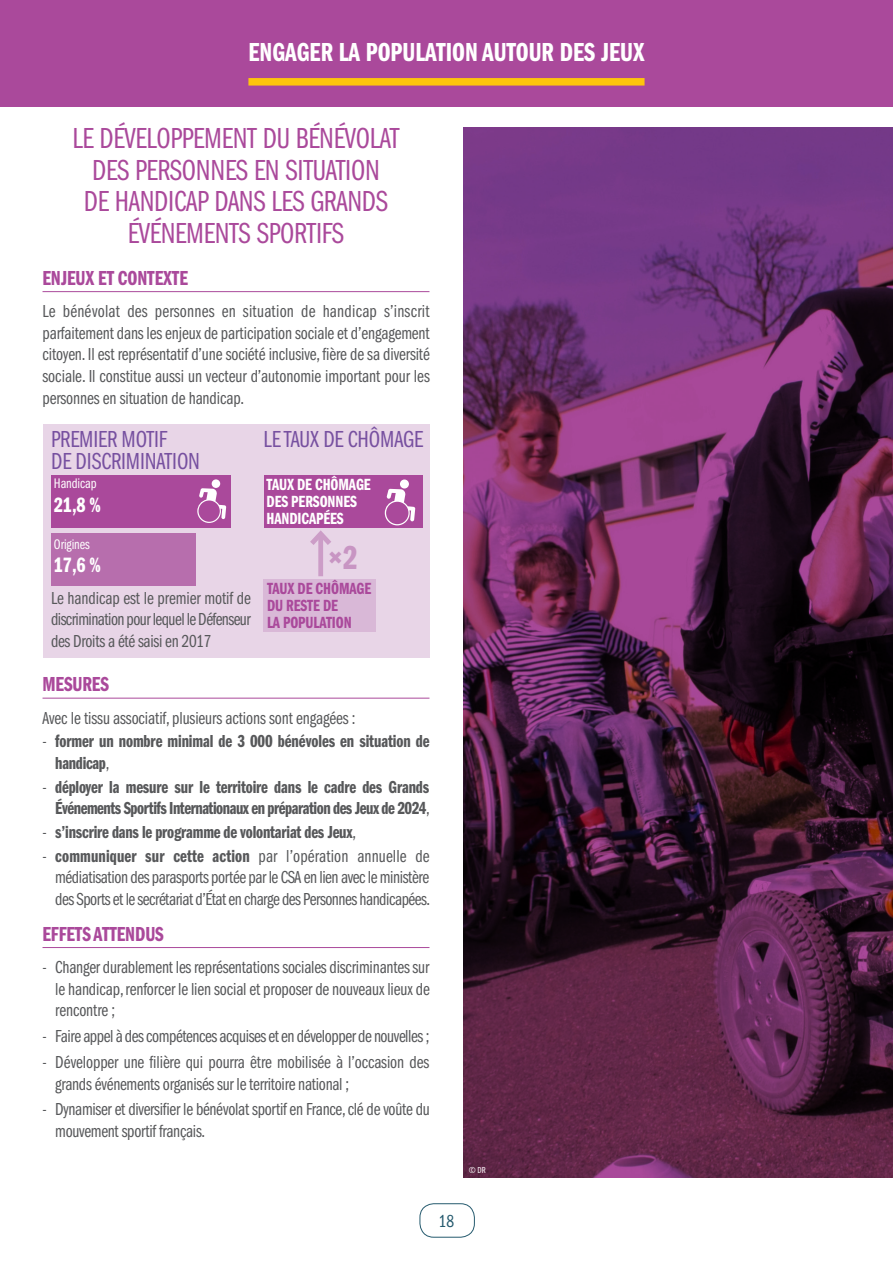
<style>
.page{position:relative;width:893px;height:1263px;background:#fff}
.page>*{position:absolute;margin:0;border:0;box-sizing:border-box;transform-origin:0 0}
.t1{font:34.5px "ITC Franklin Gothic Std Dm Cp";color:#c895c3}
.t2{font:30px/31.5px "ITC Franklin Gothic Std Bk Cp";letter-spacing:-.01em;color:#aa499b;text-align:center}
.t3{font:27px "ITC Franklin Gothic Std Dm Cp";color:#fff}
.t4{font:24px/22.5px "ITC Franklin Gothic Std Bk Cp";letter-spacing:-.005em;color:#7750a0}
.t5{font:21.6px "ITC Franklin Gothic Std Dm Cp";color:#fff}
.t6{font:21px "ITC Franklin Gothic Std Dm Cp";letter-spacing:-.005em;color:#aa499b}
.t7{font:18px/21.6px "ITC Franklin Gothic Std Bk Cp";letter-spacing:-.015em;color:#57585a;text-align:justify}
.t8{font:18px/21.6px "ITC Franklin Gothic Std Dm Cp";letter-spacing:-.01em;color:#57585a}
.t9{font:18px "ITC Franklin Gothic Std Bk Cp";color:#255a6e}
.t10{font:16.8px/16.8px "ITC Franklin Gothic Std Dm Cp";letter-spacing:-.005em;color:#fff}
.t11{font:16.8px/16.8px "ITC Franklin Gothic Std Dm Cp";letter-spacing:-.005em;color:#aa499b}
.t12{font:14.4px "ITC Franklin Gothic Std Bk Cp";letter-spacing:-.005em;color:#fff}
.t13{font:9px "ITC Franklin Gothic Std Bk Cp";color:#fff}
.s1{font-family:"ITC Franklin Gothic Std Bk Cp"}
.s2{font-family:"ITC Franklin Gothic Std Dm Cp"}
</style>
<div class="page">
<div style="left:0;top:0;width:893px;height:106px;background:#aa499b"></div>
<div style="left:248px;top:78px;width:396px;height:8px;background:#fec50d"></div>
<hr style="left:43px;top:291px;width:386px;height:1px;background:#aa499b">
<hr style="left:43px;top:698px;width:386px;height:1px;background:#aa499b">
<hr style="left:43px;top:947px;width:386px;height:1px;background:#aa499b">
<div style="left:43px;top:424px;width:386px;height:234px;background:#e8d5e7"></div>
<div style="left:51px;top:533px;width:145px;height:53px;background:#b76ead"></div>
<div style="left:51px;top:475px;width:179px;height:52px;background:#aa499b"></div>
<div style="left:212px;top:479px;width:8px;height:9px;background:#fff;border-radius:50%"></div>
<svg style="left:197px;top:488px;width:29px;height:35px"></svg>
<div style="left:264px;top:579px;width:112px;height:52px;background:#d9b8d7"></div>
<div style="left:264px;top:475px;width:158px;height:52px;background:#aa499b"></div>
<div style="left:400px;top:479px;width:9px;height:9px;background:#fff;border-radius:50%"></div>
<svg style="left:385px;top:489px;width:30px;height:36px"></svg>
<div style="left:318px;top:534px;width:5px;height:42px;background:#cc9dc7"></div>
<svg style="left:305px;top:527px;width:31px;height:23px"></svg>
<img style="left:463px;top:128px;width:430px;height:1050px">
<div style="left:420px;top:1203px;width:55px;height:34px;border:1px solid #255a6e;border-radius:14px"></div>
<h3 class="t3" style="left:248px;top:37px;width:398px">ENGAGER LA POPULATION AUTOUR DES JEUX</h3>
<h2 class="t2" style="left:73px;top:123px;width:328px">LE DÉVELOPPEMENT DU BÉNÉVOLAT<br>DES PERSONNES EN SITUATION<br>DE HANDICAP DANS LES GRANDS<br>ÉVÉNEMENTS SPORTIFS</h2>
<p class="t6" style="left:43px;top:266px;width:147px">ENJEUX ET CONTEXTE</p>
<p class="t7" style="left:43px;top:301px;width:389px">Le bénévolat des personnes en situation de handicap s’inscrit parfaitement dans les enjeux de participation sociale et d’engagement citoyen. Il est représentatif d’une société inclusive, fière de sa diversité sociale. Il constitue aussi un vecteur d’autonomie important pour les personnes en situation de handicap.</p>
<h3 class="t4" style="left:51px;top:428px;width:151px">PREMIER MOTIF<br>DE DISCRIMINATION</h3>
<p class="t12" style="left:54px;top:476px;width:44px">Handicap</p>
<p class="t5" style="left:54px;top:492px;width:49px">21,8 %</p>
<p class="t12" style="left:54px;top:536px;width:37px">Origines</p>
<p class="t5" style="left:54px;top:553px;width:49px">17,6 %</p>
<p class="t7" style="left:51px;top:587px;width:201px">Le handicap est le premier motif de discrimination pour lequel le Défenseur des Droits a été saisi en 2017</p>
<h3 class="t4" style="left:264px;top:428px;width:161px">LE TAUX DE CHÔMAGE</h3>
<p class="t10" style="left:267px;top:476px;width:106px">TAUX DE CHÔMAGE<br>DES PERSONNES<br>HANDICAPÉES</p>
<h1 class="t1" style="left:328px;top:538px;width:31px">×2</h1>
<p class="t11" style="left:267px;top:581px;width:106px">TAUX DE CHÔMAGE<br>DU RESTE DE<br>LA POPULATION</p>
<p class="t6" style="left:43px;top:673px;width:68px">MESURES</p>
<p class="t7" style="left:43px;top:707px;width:314px">Avec le tissu associatif, plusieurs actions sont engagées :</p>
<p class="t8" style="left:55px;top:731px;width:376px;text-indent:-13px"><span class="s1">-</span> former un nombre minimal de 3 000 bénévoles en situation de handicap<span class="s1">,</span></p>
<p class="t8" style="left:43px;top:776px;width:389px;text-align:right"><span class="s1">-</span> déployer la mesure sur le territoire dans le cadre des Grands<br>Événements Sportifs Internationaux en préparation des Jeux de 2024<span class="s1">,</span></p>
<p class="t8" style="left:43px;top:821px;width:315px"><span class="s1">-</span> s’inscrire dans le programme de volontariat des Jeux<span class="s1">,</span></p>
<p class="t7" style="left:55px;top:845px;width:376px;text-indent:-13px">- <span class="s2">communiquer sur cette action</span> par l’opération annuelle de médiatisation des parasports portée par le CSA en lien avec le ministère des Sports et le secrétariat d’État en charge des Personnes handicapées.</p>
<p class="t6" style="left:43px;top:922px;width:123px">EFFETS ATTENDUS</p>
<p class="t7" style="left:55px;top:956px;width:376px;text-indent:-13px">- Changer durablement les représentations sociales discriminantes sur le handicap, renforcer le lien social et proposer de nouveaux lieux de rencontre ;</p>
<p class="t7" style="left:43px;top:1026px;width:388px">- Faire appel à des compétences acquises et en développer de nouvelles ;</p>
<p class="t7" style="left:55px;top:1051px;width:375px;text-indent:-13px">- Développer une filière qui pourra être mobilisée à l’occasion des grands événements organisés sur le territoire national ;</p>
<p class="t7" style="left:55px;top:1099px;width:376px;text-indent:-13px">- Dynamiser et diversifier le bénévolat sportif en France, clé de voûte du mouvement sportif français.</p>
<p class="t13" style="left:469px;top:1165px;width:18px">© DR</p>
<p class="t9" style="left:439px;top:1211px;width:17px">18</p>
</div>
